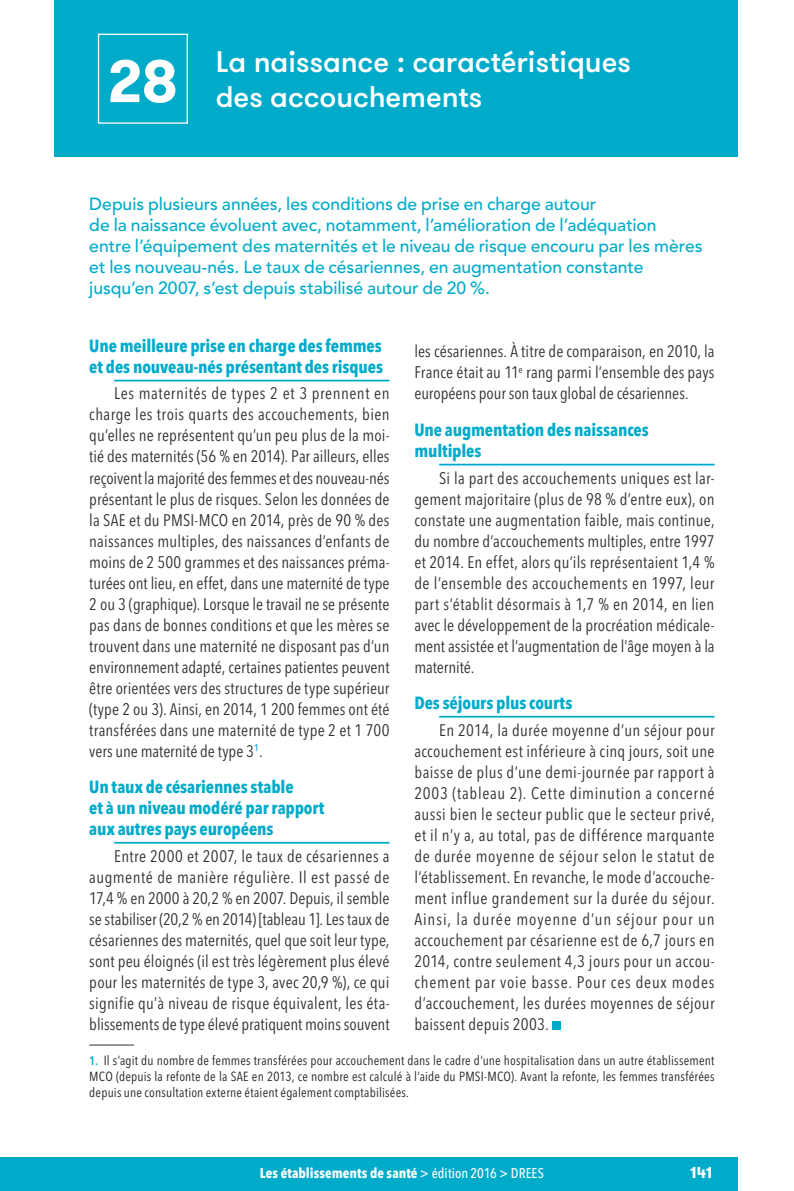
<style>
.page{position:relative;width:794px;height:1191px;background:#fff}
.page>*{position:absolute;margin:0;border:0;box-sizing:border-box;transform-origin:0 0}
.t1{font:500 29.75px/35px "GT Walsheim";letter-spacing:-.005em;color:#fff}
.t2{font:500 17.5px/21px "Avenir LT Std";color:#00abca}
.t3{font:700 condensed 17.5px/21px "Avenir Next LT Pro";letter-spacing:-.005em;color:#00abca}
.t4{font:condensed 16.62px/21px "Avenir Next LT Pro";color:#312f30;text-align:justify}
.t5{font:700 15.75px "GT Walsheim";color:#fff}
.t6{font:700 condensed 14px "Avenir Next LT Pro";letter-spacing:.005em;color:#fff}
.t7{font:condensed 13.12px/15.8px "Avenir Next LT Pro";letter-spacing:.015em;color:#231f20;text-align:justify}
.s1{font-weight:700;font-size:59.5px}
.s2{font-weight:600;font-size:12.25px;color:#00b1ce}
.s3{font-weight:500}
</style>
<div class="page">
<div style="left:0;top:1157px;width:738px;height:34px;background:#00abca"></div>
<div style="left:68px;top:0;width:670px;height:156px;background:#00abca"></div>
<div style="left:54px;top:0;width:670px;height:156px;background:#00abca"></div>
<div style="left:98px;top:34px;width:90px;height:90px;border:1px solid #fff"></div>
<hr style="left:114px;top:380px;width:275px;height:1px;background:#00abca">
<hr style="left:114px;top:842px;width:275px;height:1px;background:#00abca">
<hr style="left:439px;top:464px;width:275px;height:1px;background:#00abca">
<hr style="left:439px;top:716px;width:275px;height:1px;background:#00abca">
<div style="left:552px;top:1021px;width:8px;height:8px;background:#00abca"></div>
<hr style="left:89px;top:1044px;width:45px;height:1px;background:#312f30">
<h1 class="t1" style="left:108px;top:43px;width:525px;text-indent:108px">La naissance : caractéristiques<br><sup>28</sup> des accouchements</h1>
<h1 class="t1" style="left:106px;top:61px;width:171px"><span class="s1">00</span> Xxxx</h1>
<p class="t2" style="left:89px;top:194px;width:614px">Depuis plusieurs années, les conditions de prise en charge autour<br>de la naissance évoluent avec, notamment, l’amélioration de l’adéquation entre l’équipement des maternités et le niveau de risque encouru par les mères et les nouveau-nés. Le taux de césariennes, en augmentation constante jusqu’en 2007, s’est depuis stabilisé autour de 20 %.</p>
<p class="t3" style="left:89px;top:335px;width:295px">Une meilleure prise en charge des femmes et des nouveau-nés présentant des risques</p>
<p class="t4" style="left:89px;top:383px;width:302px;text-indent:25px">Les maternités de types 2 et 3 prennent en charge les trois quarts des accouchements, bien qu’elles ne représentent qu’un peu plus de la moi&shy;tié des maternités (56 % en 2014). Par ailleurs, elles reçoivent la majorité des femmes et des nouveau-nés présentant le plus de risques. Selon les données de la SAE et du PMSI-MCO en 2014, près de 90 % des naissances multiples, des naissances d’enfants de moins de 2 500 grammes et des naissances préma&shy;turées ont lieu, en effet, dans une maternité de type 2 ou 3 (graphique). Lorsque le travail ne se présente pas dans de bonnes conditions et que les mères se trouvent dans une maternité ne disposant pas d’un environnement adapté, certaines patientes peuvent être orientées vers des structures de type supérieur (type 2 ou 3). Ainsi, en 2014, 1 200 femmes ont été transférées dans une maternité de type 2 et 1 700 vers une maternité de type 3<sup>1</sup>.</p>
<p class="t3" style="left:89px;top:776px;width:237px">Un taux de césariennes stable<br>et à un niveau modéré par rapport aux autres pays européens</p>
<p class="t4" style="left:89px;top:845px;width:302px;text-indent:25px">Entre 2000 et 2007, le taux de césariennes a augmenté de manière régulière. Il est passé de 17,4 % en 2000 à 20,2 % en 2007. Depuis, il semble se stabiliser (20,2 % en 2014) [tableau 1]. Les taux de césariennes des maternités, quel que soit leur type, sont peu éloignés (il est très légèrement plus élevé pour les maternités de type 3, avec 20,9 %), ce qui signifie qu’à niveau de risque équivalent, les éta&shy;blissements de type élevé pratiquent moins souvent</p>
<p class="t4" style="left:414px;top:341px;width:302px">les césariennes. À titre de comparaison, en 2010, la France était au 11<sup>e</sup> rang parmi l’ensemble des pays européens pour son taux global de césariennes.</p>
<p class="t3" style="left:414px;top:419px;width:236px">Une augmentation des naissances multiples</p>
<p class="t4" style="left:414px;top:467px;width:302px;text-indent:25px">Si la part des accouchements uniques est lar&shy;gement majoritaire (plus de 98 % d’entre eux), on constate une augmentation faible, mais continue, du nombre d’accouchements multiples, entre 1997 et 2014. En effet, alors qu’ils représentaient 1,4 % de l’ensemble des accouchements en 1997, leur part s’établit désormais à 1,7 % en 2014, en lien avec le développement de la procréation médicale&shy;ment assistée et l’augmentation de l’âge moyen à la maternité.</p>
<p class="t3" style="left:414px;top:692px;width:159px">Des séjours plus courts</p>
<p class="t4" style="left:414px;top:719px;width:302px;text-indent:25px">En 2014, la durée moyenne d’un séjour pour accouchement est inférieure à cinq jours, soit une baisse de plus d’une demi-journée par rapport à 2003 (tableau 2). Cette diminution a concerné aussi bien le secteur public que le secteur privé, et il n’y a, au total, pas de différence marquante de durée moyenne de séjour selon le statut de l’établissement. En revanche, le mode d’accouche&shy;ment influe grandement sur la durée du séjour.<br>Ainsi, la durée moyenne d’un séjour pour un accouchement par césarienne est de 6,7 jours en 2014, contre seulement 4,3 jours pour un accou&shy;chement par voie basse. Pour ces deux modes d’accouchement, les durées moyennes de séjour baissent depuis 2003.</p>
<p class="t7" style="left:89px;top:1052px;width:627px"><span class="s2">1.</span> Il s’agit du nombre de femmes transférées pour accouchement dans le cadre d’une hospitalisation dans un autre établissement MCO (depuis la refonte de la SAE en 2013, ce nombre est calculé à l’aide du PMSI-MCO). Avant la refonte, les femmes transférées depuis une consultation externe étaient également comptabilisées.</p>
<p class="t6" style="left:260px;top:1165px;width:286px">Les établissements de santé <span class="s3">&gt; édition 2016 &gt; DREES</span></p>
<p class="t5" style="left:690px;top:1162px;width:23px">141</p>
</div>
